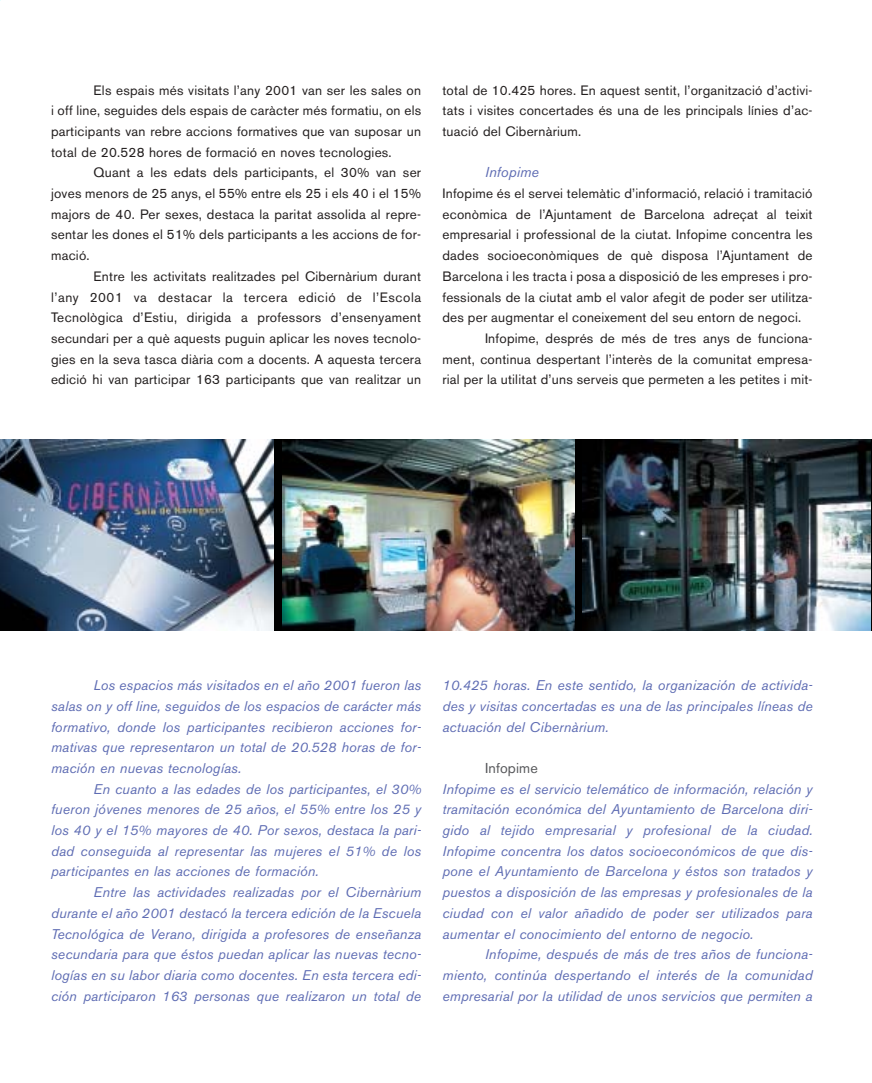
<style>
.page{position:relative;width:872px;height:1083px;background:#fff}
.page>*{position:absolute;margin:0;border:0;box-sizing:border-box;transform-origin:0 0}
.t1{font:italic 14.25px "Akzidenz Grotesk BE";letter-spacing:.01em;color:#5e6cb3}
.t2{font:14.25px "Akzidenz Grotesk BE";letter-spacing:.01em;color:#57585b}
.t3{font:italic 13.95px/20.7px "Akzidenz Grotesk BE";letter-spacing:.01em;color:#5e6cb3;text-align:justify}
.t4{font:13.5px/20.7px "Akzidenz Grotesk BE";letter-spacing:.015em;color:#231f1f;text-align:justify}
</style>
<div class="page">
<div style="left:0;top:440px;width:872px;height:191px;background:#000"></div>
<img style="left:282px;top:440px;width:292px;height:191px">
<img style="left:0;top:440px;width:274px;height:191px">
<img style="left:582px;top:440px;width:288px;height:191px">
<p class="t4" style="left:51px;top:81px;width:371px;text-indent:43px">Els espais més visitats l’any 2001 van ser les sales on i off line, seguides dels espais de caràcter més formatiu, on els participants van rebre accions formatives que van suposar un total de 20.528 hores de formació en noves tecnologies.</p>
<p class="t4" style="left:51px;top:164px;width:371px;text-indent:43px">Quant a les edats dels participants, el 30% van ser joves menors de 25 anys, el 55% entre els 25 i els 40 i el 15% majors de 40. Per sexes, destaca la paritat assolida al repre&shy;sentar les dones el 51% dels participants a les accions de for&shy;mació.</p>
<p class="t4" style="left:51px;top:267px;width:371px;text-indent:43px">Entre les activitats realitzades pel Cibernàrium durant l’any 2001 va destacar la tercera edició de l’Escola Tecnològica d’Estiu, dirigida a professors d’ensenyament secundari per a què aquests puguin aplicar les noves tecnolo&shy;gies en la seva tasca diària com a docents. A aquesta tercera edició hi van participar 163 participants que van realitzar un</p>
<p class="t4" style="left:442px;top:81px;width:371px">total de 10.425 hores. En aquest sentit, l’organització d’activi&shy;tats i visites concertades és una de les principals línies d’ac&shy;tuació del Cibernàrium.</p>
<p class="t1" style="left:485px;top:167px;width:56px">Infopime</p>
<p class="t4" style="left:442px;top:184px;width:371px">Infopime és el servei telemàtic d’informació, relació i tramitació</p>
<p class="t4" style="left:442px;top:205px;width:371px">econòmica de l’Ajuntament de Barcelona adreçat al teixit</p>
<p class="t4" style="left:442px;top:226px;width:371px">empresarial i professional de la ciutat. Infopime concentra les</p>
<p class="t4" style="left:442px;top:247px;width:371px">dades socioeconòmiques de què disposa l’Ajuntament de</p>
<p class="t4" style="left:442px;top:267px;width:371px">Barcelona i les tracta i posa a disposició de les empreses i pro-</p>
<p class="t4" style="left:442px;top:288px;width:371px">fessionals de la ciutat amb el valor afegit de poder ser utilitza-</p>
<p class="t4" style="left:442px;top:309px;width:360px">des per augmentar el coneixement del seu entorn de negoci.</p>
<p class="t4" style="left:485px;top:329px;width:329px">Infopime, després de més de tres anys de funciona-</p>
<p class="t4" style="left:442px;top:350px;width:371px">ment, continua despertant l’interès de la comunitat empresa-</p>
<p class="t4" style="left:442px;top:371px;width:371px">rial per la utilitat d’uns serveis que permeten a les petites i mit-</p>
<p class="t3" style="left:51px;top:676px;width:371px;text-indent:43px">Los espacios más visitados en el año 2001 fueron las salas on y off line, seguidos de los espacios de carácter más formativo, donde los participantes recibieron acciones for&shy;mativas que representaron un total de 20.528 horas de for&shy;mación en nuevas tecnologías.</p>
<p class="t3" style="left:51px;top:780px;width:371px;text-indent:43px">En cuanto a las edades de los participantes, el 30% fueron jóvenes menores de 25 años, el 55% entre los 25 y los 40 y el 15% mayores de 40. Por sexos, destaca la pari&shy;dad conseguida al representar las mujeres el 51% de los participantes en las acciones de formación.</p>
<p class="t3" style="left:51px;top:883px;width:371px;text-indent:43px">Entre las actividades realizadas por el Cibernàrium durante el año 2001 destacó la tercera edición de la Escuela Tecnológica de Verano, dirigida a profesores de enseñanza secundaria para que éstos puedan aplicar las nuevas tecno&shy;logías en su labor diaria como docentes. En esta tercera edi&shy;ción participaron 163 personas que realizaron un total de</p>
<p class="t3" style="left:442px;top:676px;width:371px">10.425 horas. En este sentido, la organización de activida&shy;des y visitas concertadas es una de las principales líneas de actuación del Cibernàrium.</p>
<p class="t2" style="left:485px;top:763px;width:54px">Infopime</p>
<p class="t3" style="left:442px;top:780px;width:371px">Infopime es el servicio telemático de información, relación y tramitación económica del Ayuntamiento de Barcelona diri&shy;gido al tejido empresarial y profesional de la ciudad.<br>Infopime concentra los datos socioeconómicos de que dis&shy;pone el Ayuntamiento de Barcelona y éstos son tratados y puestos a disposición de las empresas y profesionales de la ciudad con el valor añadido de poder ser utilizados para aumentar el conocimiento del entorno de negocio.</p>
<p class="t3" style="left:442px;top:945px;width:371px;text-indent:43px">Infopime, después de más de tres años de funciona&shy;miento, continúa despertando el interés de la comunidad empresarial por la utilidad de unos servicios que permiten a</p>
</div>
